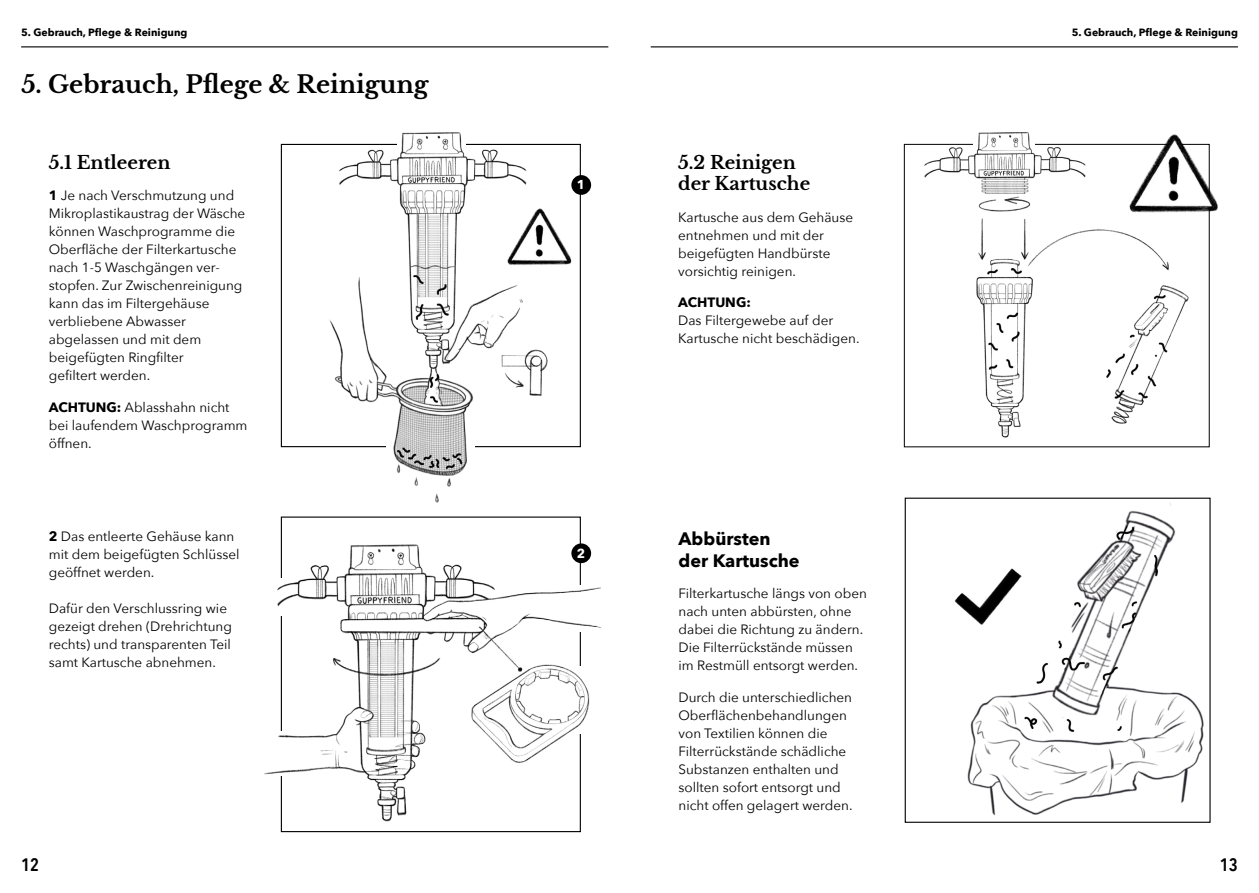
<style>
.page{position:relative;width:1259px;height:893px;background:#fff}
.page>*{position:absolute;margin:0;border:0;box-sizing:border-box;transform-origin:0 0}
.t1{font:700 24px "Libre Baskerville";color:#000}
.t2{font:700 18px/21.6px "Libre Baskerville";color:#000}
.t3{font:700 18px/21.6px "Avenir Next";color:#000}
.t4{font:600 18px "Avenir Next Condensed";color:#000}
.t5{font:13.5px/18px "Avenir Next";color:#000}
.t6{font:700 13.5px "Avenir Next";color:#000}
.t7{font:700 12.9px "Avenir Next";color:#fff}
.t8{font:700 10.5px "Avenir Next";color:#000}
.s1{font-weight:700}
</style>
<div class="page">
<hr style="left:651px;top:46px;width:587px;height:1px;background:#000">
<hr style="left:21px;top:46px;width:587px;height:1px;background:#000">
<img style="left:309px;top:132px;width:246px;height:371px">
<img style="left:264px;top:541px;width:338px;height:289px">
<img style="left:505px;top:206px;width:67px;height:60px">
<img style="left:1202px;top:143px;width:16px;height:72px">
<img style="left:909px;top:132px;width:293px;height:316px">
<img style="left:967px;top:503px;width:237px;height:313px">
<div style="left:904px;top:498px;width:306px;height:325px;border:1px solid #000"></div>
<div style="left:913px;top:505px;width:99px;height:70px;background:#fff"></div>
<img style="left:954px;top:557px;width:86px;height:85px">
<div style="left:571px;top:175px;width:20px;height:20px;background:#000;border-radius:50%"></div>
<div style="left:571px;top:543px;width:20px;height:20px;background:#000;border-radius:50%"></div>
<p class="t8" style="left:21px;top:23px;width:168px">5. Gebrauch, Pflege &amp; Reinigung</p>
<p class="t8" style="left:1071px;top:23px;width:168px">5. Gebrauch, Pflege &amp; Reinigung</p>
<h1 class="t1" style="left:21px;top:70px;width:409px">5. Gebrauch, Pflege &amp; Reinigung</h1>
<h2 class="t2" style="left:49px;top:151px;width:123px">5.1 Entleeren</h2>
<p class="t5" style="left:49px;top:186px;width:198px"><span class="s1">1</span> Je nach Verschmutzung und<br>Mikroplastikaustrag der Wäsche können Waschprogramme die<br>Oberfläche der Filterkartusche nach 1-5 Waschgängen ver&shy;stopfen. Zur Zwischenreinigung kann das im Filtergehäuse verbliebene Abwasser abgelassen und mit dem beigefügten Ringfilter<br>gefiltert werden.</p>
<p class="t5" style="left:49px;top:397px;width:200px"><span class="s1">ACHTUNG:</span> Ablasshahn nicht bei laufendem Waschprogramm öffnen.</p>
<p class="t5" style="left:49px;top:526px;width:192px"><span class="s1">2</span> Das entleerte Gehäuse kann mit dem beigefügten Schlüssel geöffnet werden.</p>
<p class="t5" style="left:49px;top:598px;width:185px">Dafür den Verschlussring wie gezeigt drehen (Drehrichtung rechts) und transparenten Teil samt Kartusche abnehmen.</p>
<p class="t7" style="left:577px;top:174px;width:10px">1</p>
<p class="t7" style="left:577px;top:542px;width:10px">2</p>
<h2 class="t2" style="left:678px;top:151px;width:134px">5.2 Reinigen der Kartusche</h2>
<p class="t5" style="left:678px;top:207px;width:176px">Kartusche aus dem Gehäuse entnehmen und mit der beigefügten Handbürste vorsichtig reinigen.</p>
<p class="t6" style="left:678px;top:291px;width:74px">ACHTUNG:</p>
<p class="t5" style="left:678px;top:311px;width:183px">Das Filtergewebe auf der<br>Kartusche nicht beschädigen.</p>
<h2 class="t3" style="left:678px;top:528px;width:123px">Abbürsten der Kartusche</h2>
<p class="t5" style="left:678px;top:584px;width:190px">Filterkartusche längs von oben nach unten abbürsten, ohne dabei die Richtung zu ändern.<br>Die Filterrückstände müssen im Restmüll entsorgt werden.</p>
<p class="t5" style="left:678px;top:688px;width:175px">Durch die unterschiedlichen<br>Oberflächenbehandlungen von Textilien können die<br>Filterrückstände schädliche<br>Substanzen enthalten und sollten sofort entsorgt und nicht offen gelagert werden.</p>
<h2 class="t4" style="left:21px;top:849px;width:19px">12</h2>
<h2 class="t4" style="left:1219px;top:849px;width:19px">13</h2>
</div>
